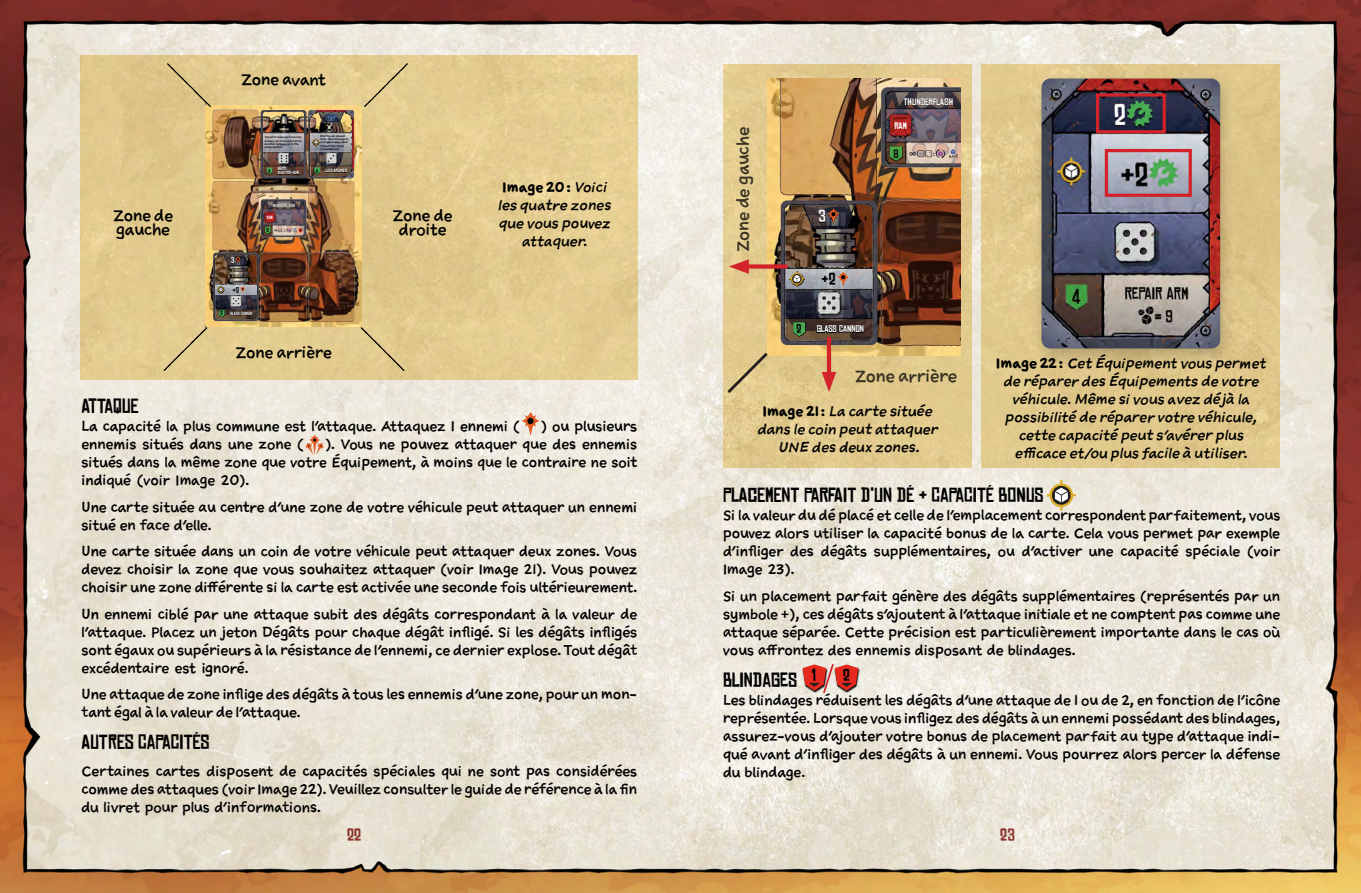
<style>
.page{position:relative;width:1361px;height:893px;background:#fff}
.page>*{position:absolute;margin:0;border:0;box-sizing:border-box;transform-origin:0 0}
.t1{font:19.5px "Chinese Rocks Rg";color:#000}
.t2{font:17.1px "Chinese Rocks Rg";color:#8c342e}
.t3{font:16.65px "Chinese Rocks Rg";color:#000}
.t4{font:16.65px "Chinese Rocks Rg";color:#fff}
.t5{font:16.35px "Chinese Rocks Rg";color:#000}
.t6{font:16.05px "Sketchnote Text";color:#000}
.t7{font:15px/13.8px "Sketchnote Text";color:#000}
.t8{font:13.5px/18px "Sketchnote Text";color:#000;text-align:justify}
.t9{font:italic 13.5px/18px "Sketchnote Text";color:#000;text-align:center}
.t10{font:11.25px "Chinese Rocks Rg";color:#000}
.t11{font:9.15px "Chinese Rocks Rg";color:#fff}
.t12{font:9px "Chinese Rocks Rg";color:#fff}
.t13{font:8.25px "Chinese Rocks Rg";color:#231f20}
.t14{font:7.95px "Chinese Rocks Rg";color:#000}
.t15{font:7.95px "Chinese Rocks Rg";color:#fff}
.t16{font:5.7px "Chinese Rocks Rg";color:#000}
.t17{font:5.4px "Chinese Rocks Rg";color:#000}
.t18{font:4.35px/3.9px "Chinese Rocks Rg";color:#fff}
.t19{font:3.9px "Chinese Rocks Rg";color:#231f20}
.t20{font:2.85px/3.3px "Sketchnote Text";letter-spacing:-.02em;color:#000}
.s1{font-size:5.7px;color:#000}
.s2{font-weight:700;font-style:normal}
.s3{font-size:12.15px;color:#000}
</style>
<div class="page">
<img style="left:0;top:0;width:1361px;height:893px">
<div style="left:723px;top:64px;width:248px;height:404px;background:#e1ca8e"></div>
<div style="left:981px;top:64px;width:299px;height:404px;background:#dfc88b"></div>
<svg style="left:1047px;top:480px;width:28px;height:30px"></svg>
<svg style="left:522px;top:412px;width:17px;height:24px"></svg>
<svg style="left:305px;top:435px;width:19px;height:20px"></svg>
<div style="left:1029px;top:71px;width:206px;height:297px;background:#000;opacity:.2"></div>
<img style="left:1041px;top:79px;width:179px;height:269px">
<div style="left:1096px;top:93px;width:70px;height:40px;border:3px solid #d2232a"></div>
<div style="left:1105px;top:149px;width:87px;height:48px;border:3px solid #d2232a"></div>
<img style="left:767px;top:79px;width:193px;height:277px">
<img style="left:781px;top:200px;width:96px;height:145px">
<svg style="left:889px;top:147px;width:13px;height:15px"></svg>
<svg style="left:890px;top:146px;width:12px;height:15px"></svg>
<svg style="left:909px;top:149px;width:48px;height:9px"></svg>
<svg style="left:903px;top:98px;width:50px;height:7px"></svg>
<svg style="left:1095px;top:349px;width:6px;height:13px"></svg>
<div style="left:741px;top:264px;width:46px;height:5px;background:#d2232a"></div>
<svg style="left:729px;top:259px;width:20px;height:15px"></svg>
<hr style="left:827px;top:337px;width:4px;height:43px;background:#d2232a">
<svg style="left:822px;top:372px;width:14px;height:20px"></svg>
<svg style="left:724px;top:349px;width:46px;height:47px"></svg>
<div style="left:81px;top:55px;width:557px;height:324px;background:#e3cb8f"></div>
<img style="left:206px;top:106px;width:155px;height:220px">
<img style="left:261px;top:110px;width:45px;height:69px">
<img style="left:213px;top:253px;width:46px;height:68px">
<img style="left:308px;top:121px;width:46px;height:57px">
<img style="left:308px;top:110px;width:46px;height:11px">
<svg style="left:265px;top:227px;width:37px;height:7px"></svg>
<hr style="left:271px;top:204px;width:24px;height:3px;background:#000">
<svg style="left:163px;top:323px;width:45px;height:48px"></svg>
<svg style="left:360px;top:323px;width:45px;height:48px"></svg>
<svg style="left:364px;top:63px;width:44px;height:45px"></svg>
<svg style="left:167px;top:63px;width:44px;height:45px"></svg>
<svg style="left:858px;top:665px;width:1px;height:28px"></svg>
<svg style="left:802px;top:663px;width:56px;height:31px;background:#d47168"></svg>
<p class="t7" style="left:241px;top:73px;width:86px">Zone avant</p>
<p class="t20" style="left:265px;top:136px;width:38px">Transfer damage from one enemy car in this section to another enemy car in the same section.</p>
<p class="t20" style="left:321px;top:134px;width:30px">Roll the die placed here. Deal damage to a single enemy equal to half the result (rounded up).</p>
<p class="t18" style="left:278px;top:167px;width:22px">WEIRD<br>ELECTRO-GUN</p>
<p class="t16" style="left:268px;top:168px;width:4px">4</p>
<p class="t18" style="left:316px;top:169px;width:33px"><span class="s1">4</span> LUCK BREAKER</p>
<p class="t18" style="left:271px;top:204px;width:25px">THUNDERFLASH</p>
<p class="t18" style="left:267px;top:215px;width:7px">RAM</p>
<p class="t17" style="left:266px;top:228px;width:4px">8</p>
<p class="t7" style="left:113px;top:208px;width:62px">Zone de gauche</p>
<p class="t7" style="left:393px;top:208px;width:62px;text-align:center">Zone de droite</p>
<p class="t19" style="left:285px;top:228px;width:2px">:</p>
<p class="t15" style="left:231px;top:256px;width:5px">3</p>
<p class="t14" style="left:232px;top:286px;width:8px">+2</p>
<p class="t18" style="left:221px;top:312px;width:33px"><span class="s1">2</span> GLASS CANNON</p>
<p class="t7" style="left:235px;top:345px;width:98px">Zone arrière</p>
<p class="t9" style="left:498px;top:178px;width:115px"><span class="s2">Image 20:</span> Voici les quatre zones que vous pouvez attaquer.</p>
<h1 class="t1" style="left:81px;top:396px;width:58px">ATTAQUE</h1>
<p class="t8" style="left:81px;top:417px;width:440px">La capacité la plus commune est l’attaque. Attaquez 1 ennemi (</p>
<p class="t8" style="left:541px;top:417px;width:98px">) ou plusieurs</p>
<p class="t8" style="left:81px;top:435px;width:224px">ennemis situés dans une zone (</p>
<p class="t8" style="left:81px;top:435px;width:557px;text-indent:244px">). Vous ne pouvez attaquer que des ennemis situés dans la même zone que votre Équipement, à moins que le contraire ne soit indiqué (voir Image 20).</p>
<p class="t8" style="left:81px;top:497px;width:557px">Une carte située au centre d’une zone de votre véhicule peut attaquer un ennemi situé en face d’elle.</p>
<p class="t8" style="left:81px;top:542px;width:557px">Une carte située dans un coin de votre véhicule peut attaquer deux zones. Vous devez choisir la zone que vous souhaitez attaquer (voir Image 21). Vous pouvez choisir une zone différente si la carte est activée une seconde fois ultérieurement.</p>
<p class="t8" style="left:81px;top:604px;width:557px">Un ennemi ciblé par une attaque subit des dégâts correspondant à la valeur de l’attaque. Placez un jeton Dégâts pour chaque dégât infligé. Si les dégâts infligés sont égaux ou supérieurs à la résistance de l’ennemi, ce dernier explose. Tout dégât excédentaire est ignoré.</p>
<p class="t8" style="left:81px;top:685px;width:557px">Une attaque de zone inflige des dégâts à tous les ennemis d’une zone, pour un mon&shy;tant égal à la valeur de l’attaque.</p>
<h1 class="t1" style="left:81px;top:731px;width:130px">AUTRES CAPACITÉS</h1>
<p class="t8" style="left:81px;top:761px;width:557px">Certaines cartes disposent de capacités spéciales qui ne sont pas considérées comme des attaques (voir Image 22). Veuillez consulter le guide de référence à la fin du livret pour plus d’informations.</p>
<p class="t6" style="left:732px;top:252px;width:127px;rotate:-90deg">Zone de gauche</p>
<p class="t4" style="left:818px;top:207px;width:9px">3</p>
<p class="t3" style="left:821px;top:270px;width:16px">+2</p>
<p class="t11" style="left:796px;top:324px;width:69px"><span class="s3">2</span> GLASS CANNON</p>
<p class="t12" style="left:903px;top:96px;width:51px">THUNDERFLASH</p>
<p class="t12" style="left:894px;top:121px;width:14px">RAM</p>
<p class="t10" style="left:893px;top:148px;width:7px">8</p>
<p class="t13" style="left:933px;top:149px;width:3px">:</p>
<p class="t6" style="left:854px;top:366px;width:104px">Zone arrière</p>
<p class="t9" style="left:757px;top:402px;width:182px"><span class="s2">Image 21:</span> La carte située dans le coin peut attaquer<br>UNE des deux zones.</p>
<p class="t9" style="left:996px;top:354px;width:271px"><span class="s2">Image 22:</span> Cet Équipement vous permet de réparer des Équipements de votre véhicule. Même si vous avez déjà la possibilité de réparer votre véhicule, cette capacité peut s’avérer plus efficace et/ou plus facile à utiliser.</p>
<h1 class="t1" style="left:723px;top:485px;width:322px">PLACEMENT PARFAIT D’UN DÉ + CAPACITÉ BONUS</h1>
<p class="t8" style="left:723px;top:506px;width:559px">Si la valeur du dé placé et celle de l’emplacement correspondent parfaitement, vous pouvez alors utiliser la capacité bonus de la carte. Cela vous permet par exemple d’infliger des dégâts supplémentaires, ou d’activer une capacité spéciale (voir Image 23).</p>
<p class="t8" style="left:723px;top:587px;width:558px">Si un placement parfait génère des dégâts supplémentaires (représentés par un symbole +), ces dégâts s’ajoutent à l’attaque initiale et ne comptent pas comme une attaque séparée. Cette précision est particulièrement importante dans le cas où vous affrontez des ennemis disposant de blindages.</p>
<h1 class="t1" style="left:723px;top:669px;width:76px">BLINDAGES</h1>
<p class="t8" style="left:723px;top:691px;width:559px">Les blindages réduisent les dégâts d’une attaque de 1 ou de 2, en fonction de l’icône représentée. Lorsque vous infligez des dégâts à un ennemi possédant des blindages, assurez-vous d’ajouter votre bonus de placement parfait au type d’attaque indi&shy;qué avant d’infliger des dégâts à un ennemi. Vous pourrez alors percer la défense du blindage.</p>
<p class="t5" style="left:811px;top:666px;width:6px">1</p>
<p class="t5" style="left:843px;top:666px;width:8px">2</p>
<p class="t2" style="left:347px;top:825px;width:16px">22</p>
<p class="t2" style="left:1000px;top:825px;width:16px">23</p>
</div>
